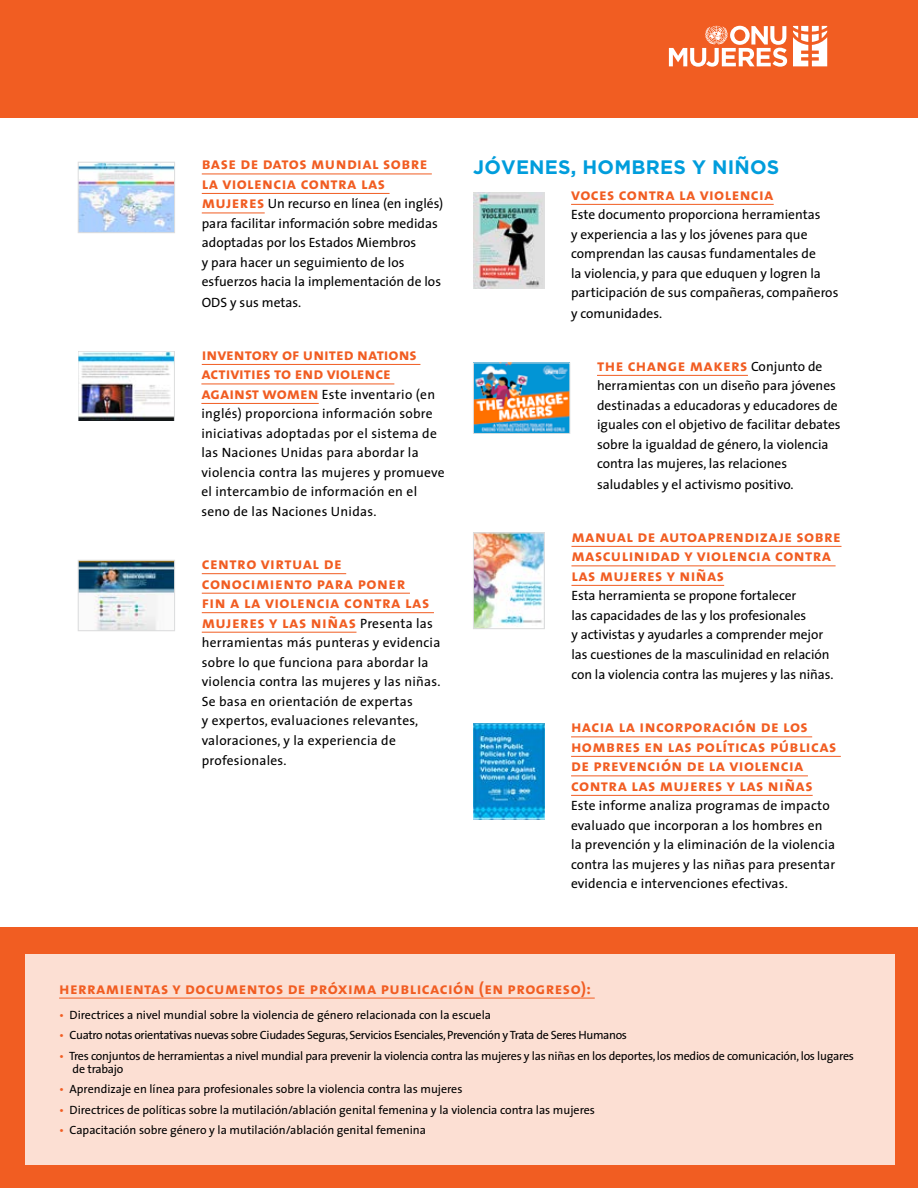
<style>
.page{position:relative;width:918px;height:1188px;background:#fff}
.page>*{position:absolute;margin:0;border:0;box-sizing:border-box;transform-origin:0 0}
.t1{font:700 19.5px "Gotham";letter-spacing:.01em;color:#009ddc}
.t2{font:16.5px/19.5px "The Sans Bold Caps";letter-spacing:.025em;color:#f15d22}
.t3{font:16.5px/19.5px "The Sans Bold Caps";color:#f15d22}
.t4{font:13.5px/19.6px "The Sans";color:#000}
.t5{font:13.5px/19.5px "The Sans";letter-spacing:.02em;color:#000}
.t6{font:12px/13.5px "The Sans";letter-spacing:-.01em;color:#000}
.t7{font:12px "The Sans";letter-spacing:-.03em;color:#000}
.s1{font-family:"The Sans Bold Caps";font-size:16.5px;color:#f15d22}
.s2{font-family:"The Sans";font-size:13.5px;color:#000}
.s3{color:#f15d22}
</style>
<div class="page">
<div style="left:0;top:0;width:918px;height:118px;background:#f15d22"></div>
<svg style="left:669px;top:25px;width:118px;height:42px"></svg>
<svg style="left:793px;top:26px;width:34px;height:40px"></svg>
<hr style="left:202px;top:174px;width:230px;height:1px;background:#f15d22">
<hr style="left:202px;top:193px;width:188px;height:1px;background:#f15d22">
<hr style="left:202px;top:213px;width:63px;height:1px;background:#f15d22">
<hr style="left:202px;top:364px;width:218px;height:1px;background:#f15d22">
<hr style="left:201px;top:384px;width:193px;height:1px;background:#f15d22">
<hr style="left:201px;top:403px;width:118px;height:1px;background:#f15d22">
<hr style="left:202px;top:573px;width:144px;height:1px;background:#f15d22">
<hr style="left:202px;top:593px;width:208px;height:1px;background:#f15d22">
<hr style="left:202px;top:612px;width:232px;height:1px;background:#f15d22">
<hr style="left:202px;top:632px;width:154px;height:1px;background:#f15d22">
<hr style="left:571px;top:204px;width:203px;height:1px;background:#f15d22">
<hr style="left:597px;top:375px;width:151px;height:1px;background:#f15d22">
<hr style="left:571px;top:546px;width:271px;height:1px;background:#f15d22">
<hr style="left:571px;top:566px;width:265px;height:1px;background:#f15d22">
<hr style="left:571px;top:585px;width:153px;height:1px;background:#f15d22">
<hr style="left:571px;top:737px;width:241px;height:1px;background:#f15d22">
<hr style="left:571px;top:756px;width:270px;height:1px;background:#f15d22">
<hr style="left:571px;top:776px;width:237px;height:1px;background:#f15d22">
<hr style="left:571px;top:795px;width:242px;height:1px;background:#f15d22">
<img style="left:473px;top:192px;width:71px;height:96px">
<img style="left:475px;top:535px;width:67px;height:92px">
<div style="left:473px;top:533px;width:71px;height:96px;border:1px solid #dcddde"></div>
<img style="left:473px;top:724px;width:71px;height:95px">
<div style="left:0;top:928px;width:918px;height:260px;background:#f15d22"></div>
<div style="left:25px;top:954px;width:869px;height:210px;background:#fcdfd3"></div>
<hr style="left:59px;top:998px;width:536px;height:1px;background:#f15d22">
<img style="left:475px;top:365px;width:93px;height:67px">
<div style="left:473px;top:363px;width:97px;height:71px;border:1px solid #dcddde"></div>
<img style="left:80px;top:562px;width:93px;height:67px">
<div style="left:78px;top:560px;width:97px;height:71px;border:1px solid #dcddde"></div>
<img style="left:80px;top:164px;width:93px;height:67px">
<div style="left:78px;top:162px;width:97px;height:71px;border:1px solid #dcddde"></div>
<img style="left:78px;top:351px;width:96px;height:70px">
<p class="t2" style="left:202px;top:154px;width:227px">base de datos mundial sobre la violencia contra las</p>
<p class="t4" style="left:202px;top:194px;width:243px"><span class="s1">mujeres</span> Un recurso en línea (en inglés) para facilitar información sobre medidas adoptadas por los Estados Miembros<br>y para hacer un seguimiento de los esfuerzos hacia la implementación de los ODS y sus metas.</p>
<p class="t3" style="left:201px;top:344px;width:217px">inventory of united nations activities to end violence</p>
<p class="t5" style="left:201px;top:384px;width:245px"><span class="s1">against women</span> Este inventario (en inglés) proporciona información sobre iniciativas adoptadas por el sistema de las Naciones Unidas para abordar la violencia contra las mujeres y promueve el intercambio de información en el seno de las Naciones Unidas.</p>
<p class="t2" style="left:202px;top:553px;width:233px">centro virtual de conocimiento para poner fin a la violencia contra las mujeres y las niñas <span class="s2">Presenta las</span></p>
<p class="t5" style="left:202px;top:632px;width:240px">herramientas más punteras y evidencia sobre lo que funciona para abordar la violencia contra las mujeres y las niñas.<br>Se basa en orientación de expertas<br>y expertos, evaluaciones relevantes, valoraciones, y la experiencia de profesionales.</p>
<h1 class="t1" style="left:473px;top:155px;width:308px">JÓVENES, HOMBRES Y NIÑOS</h1>
<p class="t2" style="left:571px;top:184px;width:204px">voces contra la violencia</p>
<p class="t4" style="left:571px;top:205px;width:269px">Este documento proporciona herramientas<br>y experiencia a las y los jóvenes para que comprendan las causas fundamentales de<br>la violencia, y para que eduquen y logren la participación de sus compañeras, compañeros y comunidades.</p>
<p class="t2" style="left:597px;top:355px;width:227px">the change makers <span class="s2">Conjunto de</span></p>
<p class="t4" style="left:597px;top:376px;width:245px">herramientas con un diseño para jóvenes destinadas a educadoras y educadores de iguales con el objetivo de facilitar debates sobre la igualdad de género, la violencia contra las mujeres, las relaciones saludables y el activismo positivo.</p>
<p class="t2" style="left:571px;top:526px;width:271px">manual de autoaprendizaje sobre masculinidad y violencia contra las mujeres y niñas</p>
<p class="t4" style="left:571px;top:586px;width:264px">Esta herramienta se propone fortalecer<br>las capacidades de las y los profesionales<br>y activistas y ayudarles a comprender mejor las cuestiones de la masculinidad en relación con la violencia contra las mujeres y las niñas.</p>
<p class="t2" style="left:571px;top:717px;width:267px">hacia la incorporación de los hombres en las políticas públicas de prevención de la violencia contra las mujeres y las niñas</p>
<p class="t4" style="left:571px;top:796px;width:266px">Este informe analiza programas de impacto evaluado que incorporan a los hombres en la prevención y la eliminación de la violencia contra las mujeres y las niñas para presentar evidencia e intervenciones efectivas.</p>
<p class="t2" style="left:59px;top:978px;width:533px">herramientas y documentos de próxima publicación (en progreso):</p>
<p class="t6" style="left:59px;top:1008px;width:433px"><span class="s3">•</span> Directrices a nivel mundial sobre la violencia de género relacionada con la escuela</p>
<p class="t7" style="left:59px;top:1025px;width:569px"><span class="s3">•</span> Cuatro notas orientativas nuevas sobre Ciudades Seguras, Servicios Esenciales, Prevención y Trata de Seres Humanos</p>
<p class="t6" style="left:73px;top:1048px;width:783px;text-indent:-14px"><span class="s3">•</span> Tres conjuntos de herramientas a nivel mundial para prevenir la violencia contra las mujeres y las niñas en los deportes, los medios de comunicación, los lugares de trabajo</p>
<p class="t6" style="left:59px;top:1082px;width:405px"><span class="s3">•</span> Aprendizaje en línea para profesionales sobre la violencia contra las mujeres</p>
<p class="t6" style="left:59px;top:1102px;width:537px"><span class="s3">•</span> Directrices de políticas sobre la mutilación/ablación genital femenina y la violencia contra las mujeres</p>
<p class="t6" style="left:59px;top:1123px;width:368px"><span class="s3">•</span> Capacitación sobre género y la mutilación/ablación genital femenina</p>
</div>
